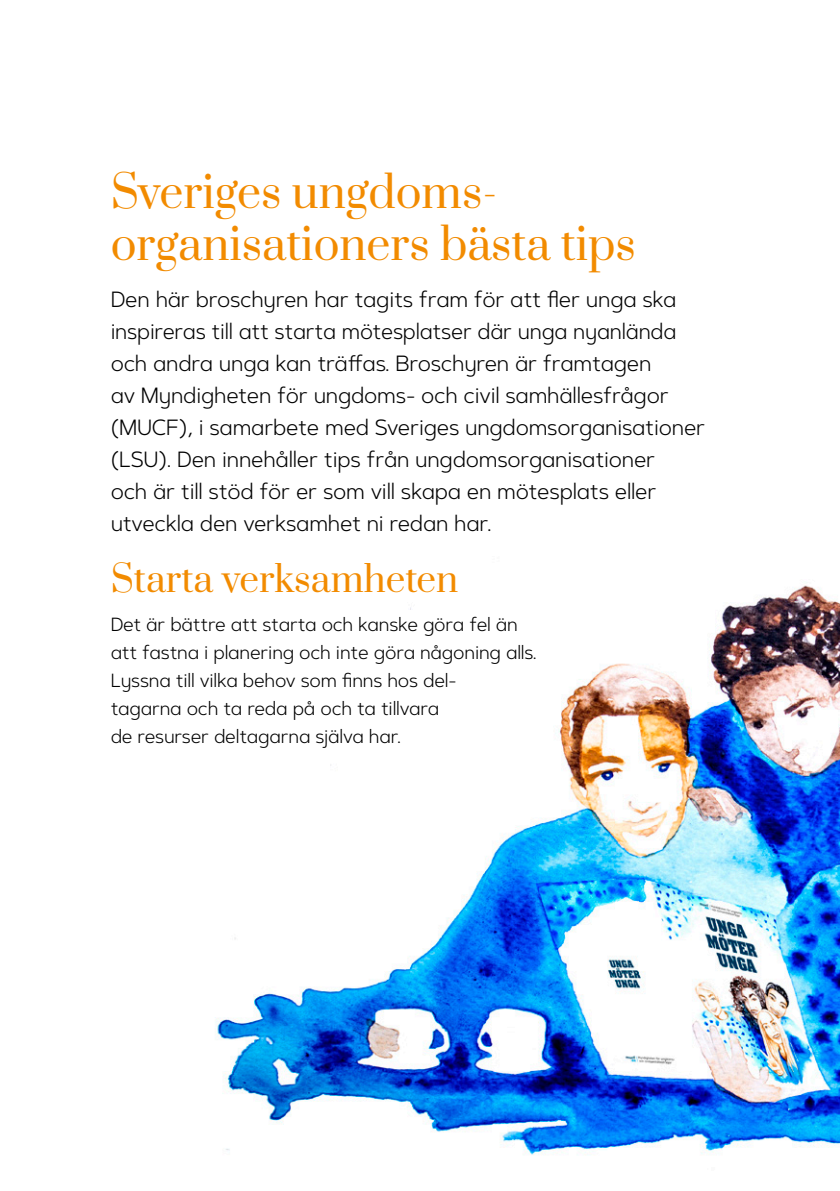
<style>
.page{position:relative;width:840px;height:1191px;background:#fff}
.page>*{position:absolute;margin:0;border:0;box-sizing:border-box;transform-origin:0 0}
.Bröd{font:44px "Prata";color:#f28b00}
.Bröd-2{font:36px "Prata";color:#f28b00}
.Bröd-3{font:300 22px/32px "Artegra Sans Alt";letter-spacing:-.01em;color:#000}
.Bröd-4{font:300 19px/28px "Artegra Sans Alt";letter-spacing:-.01em;color:#000}
</style>
<div class="page">
<img style="left:215px;top:585px;width:624px;height:570px">
<p class="Bröd" style="left:111px;top:155px;width:388px">Sveriges ungdoms-</p>
<p class="Bröd" style="left:111px;top:207px;width:526px">organisationers bästa tips</p>
<p class="Bröd-3" style="left:111px;top:283px;width:595px">Den här broschyren har tagits fram för att fler unga ska inspireras till att starta mötesplatser där unga nyanlända och andra unga kan träffas. Broschyren är framtagen<br>av Myndigheten för ungdoms- och civil samhällesfrågor (MUCF), i samarbete med Sveriges ungdomsorganisationer (LSU). Den innehåller tips från ungdomsorganisationer<br>och är till stöd för er som vill skapa en mötesplats eller utveckla den verksamhet ni redan har.</p>
<p class="Bröd-2" style="left:111px;top:548px;width:349px">Starta verksamheten</p>
<p class="Bröd-4" style="left:111px;top:610px;width:408px">Det är bättre att starta och kanske göra fel än</p>
<p class="Bröd-4" style="left:111px;top:638px;width:427px">att fastna i planering och inte göra någoning alls.<br>Lyssna till vilka behov som finns hos del-<br>tagarna och ta reda på och ta tillvara</p>
<p class="Bröd-4" style="left:111px;top:722px;width:292px">de resurser deltagarna själva har.</p>
</div>
